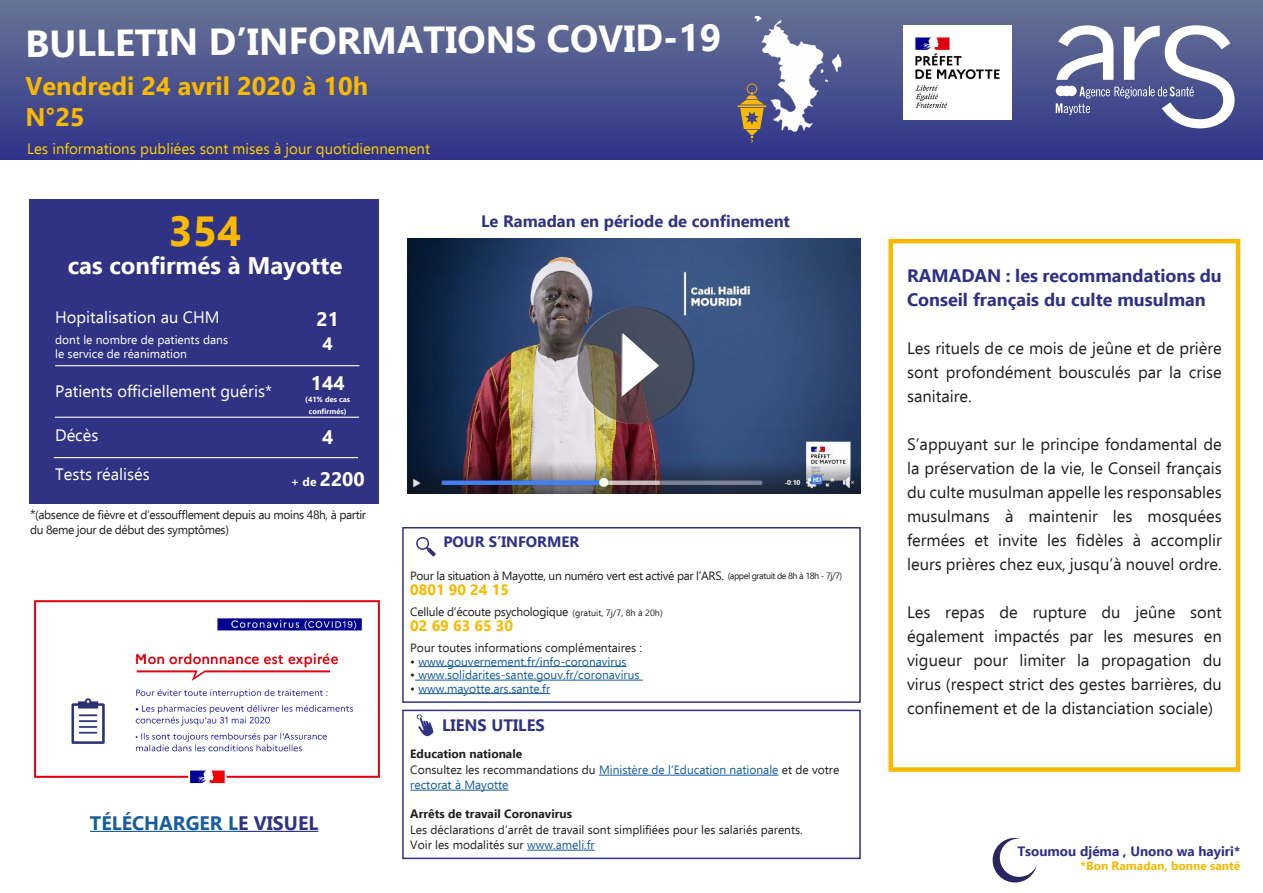
<style>
.page{position:relative;width:1263px;height:893px;background:#fff}
.page>*{position:absolute;margin:0;border:0;box-sizing:border-box;transform-origin:0 0}
.t1{font:700 42px "Ebrima";color:#f9b900}
.t2{font:700 37.5px "Ebrima";color:#fff}
.t3{font:700 25.5px "Ebrima";color:#f9b900}
.t4{font:700 24px "Ebrima";color:#fff}
.t5{font:700 19.5px "Ebrima";color:#175d9e}
.t6{font:700 19.5px "Ebrima";color:#fff}
.t7{font:700 18px/24px "Ebrima";color:#2f3088}
.t8{font:700 18px "Ebrima";color:#fff}
.t9{font:16.5px/24px "Ebrima";color:#231f20;text-align:justify}
.t10{font:16.5px "Ebrima";color:#fff}
.t11{font:700 16.5px "Ebrima";color:#303284}
.t12{font:15px "Ebrima";color:#fdd000}
.t13{font:700 15px "Ebrima";color:#f9b900}
.t14{font:700 15px "Ebrima";color:#2f3088}
.t15{font:700 13.5px "Ebrima";color:#2f3088}
.t16{font:12px/15px "Ebrima";letter-spacing:-.02em;color:#231f20}
.t17{font:12px/15px "Ebrima";color:#175d9e}
.t18{font:12px "Ebrima";color:#231f20}
.t19{font:12px "Ebrima";color:#fff}
.t20{font:700 12px "Ebrima";color:#231f20}
.t21{font:700 12px "Ebrima";color:#f9b900}
.t22{font:700 7.5px "Ebrima";color:#fff}
.s1{font-size:12px}
.s2{font-size:13.5px}
.s3{color:#303284}
.s4{font-size:9px}
.s5{color:#231f20}
.s6{color:#175d9e}
</style>
<div class="page">
<img style="left:408px;top:239px;width:452px;height:255px">
<div style="left:1px;top:0;width:1261px;height:160px;background:linear-gradient(to bottom,#687595,#303389)"></div>
<div style="left:888px;top:239px;width:352px;height:533px;border:4px solid #f9b900"></div>
<img style="left:751px;top:16px;width:94px;height:121px">
<hr style="left:90px;top:831px;width:148px;height:1px;background:#175d9e">
<hr style="left:238px;top:831px;width:80px;height:1px;background:#303284">
<svg style="left:1056px;top:25px;width:178px;height:103px"></svg>
<img style="left:904px;top:25px;width:108px;height:95px">
<svg style="left:577px;top:307px;width:117px;height:117px;background:#58565b"></svg>
<svg style="left:621px;top:333px;width:38px;height:64px"></svg>
<div style="left:402px;top:527px;width:459px;height:176px;border:2px solid #303284"></div>
<div style="left:402px;top:710px;width:459px;height:149px;border:2px solid #303284"></div>
<hr style="left:418px;top:666px;width:208px;height:1px;background:#175d9e">
<hr style="left:415px;top:680px;width:228px;height:1px;background:#175d9e">
<hr style="left:418px;top:693px;width:132px;height:1px;background:#175d9e">
<hr style="left:599px;top:775px;width:179px;height:1px;background:#175d9e">
<hr style="left:410px;top:790px;width:98px;height:1px;background:#175d9e">
<hr style="left:527px;top:850px;width:68px;height:1px;background:#175d9e">
<svg style="left:416px;top:537px;width:20px;height:19px"></svg>
<svg style="left:417px;top:714px;width:16px;height:22px"></svg>
<svg style="left:993px;top:838px;width:44px;height:44px"></svg>
<svg style="left:737px;top:84px;width:29px;height:59px;background:#7e6d5b"></svg>
<div style="left:29px;top:200px;width:349px;height:304px;background:#303284"></div>
<hr style="left:55px;top:365px;width:304px;height:1px;background:#fff">
<hr style="left:55px;top:417px;width:304px;height:1px;background:#fff">
<hr style="left:54px;top:457px;width:304px;height:1px;background:#fff">
<img style="left:34px;top:600px;width:346px;height:184px">
<p class="t2" style="left:25px;top:18px;width:697px;rotate:-1deg">BULLETIN D’INFORMATIONS COVID-19</p>
<p class="t3" style="left:26px;top:67px;width:344px">Vendredi 24 avril 2020 à 10h</p>
<p class="t3" style="left:26px;top:98px;width:61px">N°25</p>
<p class="t12" style="left:27px;top:138px;width:405px">Les informations publiées sont mises à jour quotidiennement</p>
<p class="t1" style="left:169px;top:199px;width:74px">354</p>
<p class="t4" style="left:68px;top:248px;width:276px">cas confirmés à Mayotte</p>
<p class="t10" style="left:55px;top:306px;width:166px">Hopitalisation au CHM</p>
<p class="t19" style="left:55px;top:331px;width:175px">dont le nombre de patients dans</p>
<p class="t19" style="left:55px;top:345px;width:133px">le service de réanimation</p>
<p class="t10" style="left:55px;top:379px;width:218px">Patients officiellement guéris*</p>
<p class="t10" style="left:55px;top:423px;width:45px">Décès</p>
<p class="t10" style="left:55px;top:463px;width:96px">Tests réalisés</p>
<p class="t6" style="left:316px;top:304px;width:24px">21</p>
<p class="t8" style="left:323px;top:330px;width:12px">4</p>
<p class="t6" style="left:311px;top:369px;width:35px">144</p>
<p class="t22" style="left:305px;top:394px;width:46px">(41% des cas</p>
<p class="t22" style="left:309px;top:406px;width:39px">confirmés)</p>
<p class="t6" style="left:322px;top:423px;width:13px">4</p>
<p class="t6" style="left:291px;top:465px;width:75px"><span class="s1">+ de</span> 2200</p>
<p class="t16" style="left:30px;top:507px;width:338px"><span class="s2">*</span>(absence de fièvre et d’essoufflement depuis au moins 48h, à partir du 8eme jour de début des symptômes)</p>
<p class="t5" style="left:90px;top:808px;width:230px">TÉLÉCHARGER L<span class="s3">E VISUEL</span></p>
<p class="t11" style="left:481px;top:209px;width:310px">Le Ramadan en période de confinement</p>
<p class="t14" style="left:443px;top:531px;width:137px">POUR S’INFORMER</p>
<p class="t16" style="left:410px;top:568px;width:433px">Pour la situation à Mayotte, un numéro vert est activé par l’ARS. <span class="s4">(appel gratuit de 8h à 18h - 7j/7)</span></p>
<p class="t13" style="left:410px;top:579px;width:100px">0801 90 24 15</p>
<p class="t16" style="left:410px;top:604px;width:254px">Cellule d’écoute psychologique <span class="s4">(gratuit, 7j/7, 8h à 20h)</span></p>
<p class="t13" style="left:410px;top:615px;width:104px">02 69 63 65 30</p>
<p class="t18" style="left:410px;top:639px;width:233px">Pour toutes informations complémentaires :</p>
<p class="t17" style="left:410px;top:654px;width:218px"><span class="s5">•</span> www.gouvernement.fr/info-coronavirus</p>
<p class="t17" style="left:410px;top:667px;width:231px"><span class="s5">•</span> www.solidarites-sante.gouv.fr/coronavirus</p>
<p class="t17" style="left:410px;top:681px;width:141px"><span class="s5">•</span> www.mayotte.ars.sante.fr</p>
<p class="t11" style="left:442px;top:712px;width:104px">LIENS UTILES</p>
<p class="t20" style="left:410px;top:744px;width:114px">Education nationale</p>
<p class="t17" style="left:410px;top:762px;width:431px"><span class="s5">Consultez les recommandations du</span> Ministère de l’Education nationale <span class="s5">et de votre </span>rectorat à Mayotte</p>
<p class="t20" style="left:410px;top:804px;width:163px">Arrêts de travail Coronavirus</p>
<p class="t18" style="left:410px;top:821px;width:394px">Les déclarations d’arrêt de travail sont simplifiées pour les salariés parents.</p>
<p class="t18" style="left:410px;top:836px;width:186px">Voir les modalités sur <span class="s6">www.ameli.fr</span></p>
<p class="t7" style="left:907px;top:262px;width:316px">RAMADAN : les recommandations du<br>Conseil français du culte musulman</p>
<p class="t9" style="left:907px;top:335px;width:316px">Les rituels de ce mois de jeûne et de prière sont profondément bousculés par la crise sanitaire.</p>
<p class="t9" style="left:907px;top:431px;width:316px">S’appuyant sur le principe fondamental de la préservation de la vie, le Conseil français du culte musulman appelle les responsables musulmans à maintenir les mosquées fermées et invite les fidèles à accomplir leurs prières chez eux, jusqu’à nouvel ordre.</p>
<p class="t9" style="left:907px;top:599px;width:316px">Les repas de rupture du jeûne sont également impactés par les mesures en vigueur pour limiter la propagation du virus (respect strict des gestes barrières, du confinement et de la distanciation sociale)</p>
<p class="t15" style="left:1017px;top:841px;width:224px">Tsoumou djéma , Unono wa hayiri*</p>
<p class="t21" style="left:1080px;top:857px;width:161px">*Bon Ramadan, bonne santé</p>
</div>
